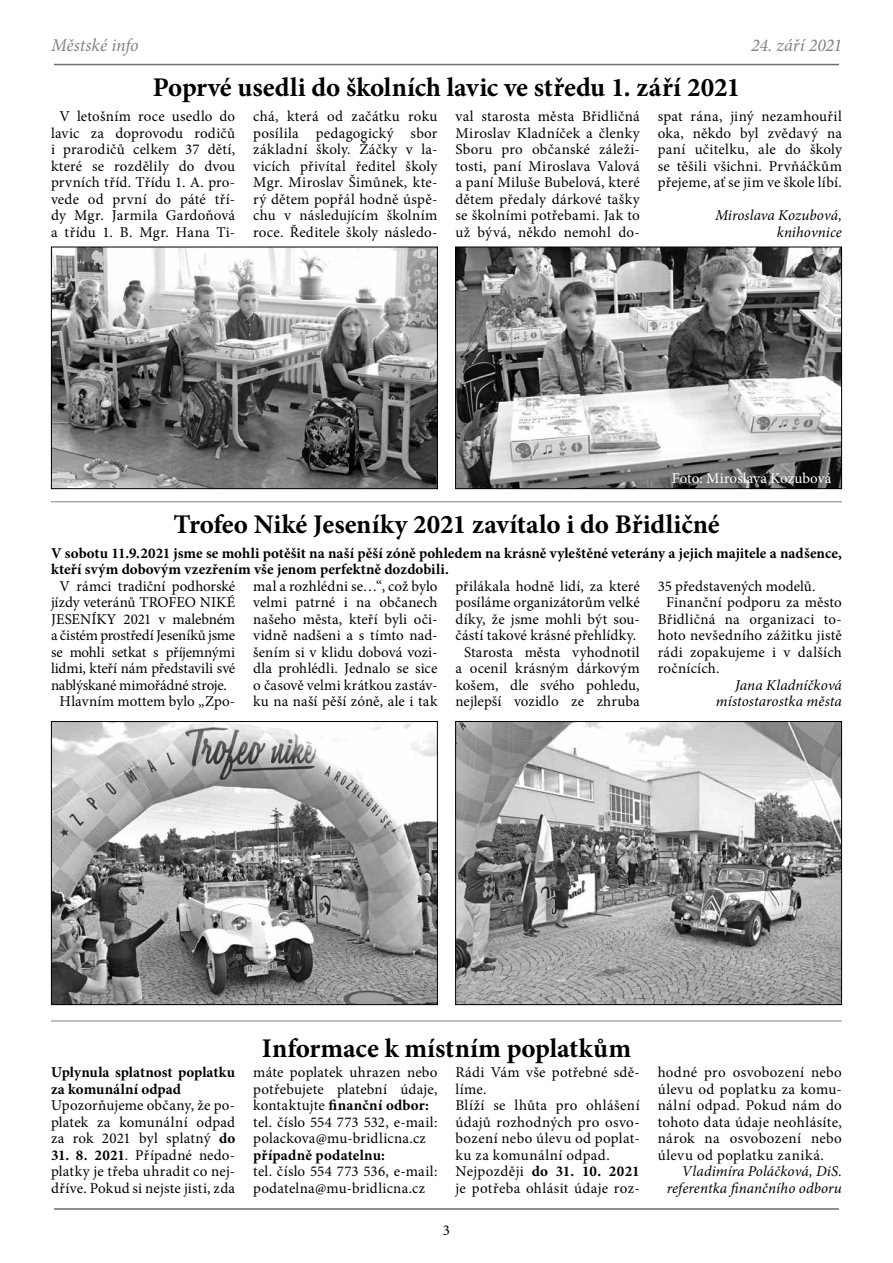
<style>
.page{position:relative;width:893px;height:1263px;background:#fff}
.page>*{position:absolute;margin:0;border:0;box-sizing:border-box;transform-origin:0 0}
.t1{font:700 27px "Minion Pro";color:#000}
.t2{font:italic 18px "Minion Pro";letter-spacing:-.005em;color:#808285}
.t3{font:15px/16.5px "Minion Pro";letter-spacing:.01em;color:#000;text-align:justify}
.t4{font:700 15px/16.5px "Minion Pro";letter-spacing:.005em;color:#000}
.t5{font:italic 15px/16.5px "Minion Pro";letter-spacing:.005em;color:#000;text-align:right}
.t6{font:15px "Minion Pro";letter-spacing:.005em;color:#fff}
.s1{font-weight:700}
</style>
<div class="page">
<hr style="left:51px;top:501px;width:791px;height:1px;background:#808285">
<hr style="left:51px;top:1020px;width:791px;height:1px;background:#808285">
<img style="left:53px;top:249px;width:383px;height:238px">
<div style="left:51px;top:247px;width:387px;height:242px;border:1px solid #000"></div>
<img style="left:53px;top:723px;width:383px;height:280px">
<div style="left:51px;top:721px;width:387px;height:284px;border:1px solid #000"></div>
<img style="left:457px;top:249px;width:383px;height:238px">
<div style="left:455px;top:247px;width:387px;height:242px;border:1px solid #000"></div>
<img style="left:457px;top:723px;width:383px;height:280px">
<div style="left:455px;top:721px;width:387px;height:284px;border:1px solid #000"></div>
<hr style="left:54px;top:1208px;width:785px;height:2px;background:#6d6e71">
<hr style="left:54px;top:64px;width:785px;height:1px;background:#6d6e71">
<p class="t2" style="left:51px;top:33px;width:89px">Městské info</p>
<p class="t2" style="left:751px;top:33px;width:92px">24. září 2021</p>
<h1 class="t1" style="left:153px;top:69px;width:589px">Poprvé usedli do školních lavic ve středu 1. září 2021</h1>
<p class="t3" style="left:51px;top:108px;width:186px;text-align:center">V letošním roce usedlo do lavic za doprovodu rodičů i prarodičů celkem 37 dětí, které se rozdělily do dvou prvních tříd. Třídu 1. A. pro&shy;vede od první do páté tří&shy;dy Mgr. Jarmila Gardoňová a třídu 1. B. Mgr. Hana Ti-</p>
<p class="t3" style="left:253px;top:108px;width:186px">chá, která od začátku roku posílila pedagogický sbor základní školy. Žáčky v la&shy;vicích přivítal ředitel školy Mgr. Miroslav Šimůnek, kte&shy;rý dětem popřál hodně úspě&shy;chu v následujícím školním roce. Ředitele školy následo-</p>
<p class="t3" style="left:455px;top:108px;width:186px">val starosta města Břidličná Miroslav Kladníček a členky Sboru pro občanské záleži&shy;tosti, paní Miroslava Valová a paní Miluše Bubelová, které dětem předaly dárkové tašky se školními potřebami. Jak to už bývá, někdo nemohl do-</p>
<p class="t3" style="left:658px;top:108px;width:186px">spat rána, jiný nezamhouřil oka, někdo byl zvědavý na paní učitelku, ale do školy se těšili všichni. Prvňáčkům přejeme, ať se jim ve škole líbí.</p>
<p class="t5" style="left:715px;top:207px;width:128px">Miroslava Kozubová, knihovnice</p>
<p class="t6" style="left:672px;top:468px;width:161px">Foto: Miroslava Kozubová</p>
<h1 class="t1" style="left:173px;top:505px;width:548px">Trofeo Niké Jeseníky 2021 zavítalo i do Břidličné</h1>
<p class="t4" style="left:51px;top:544px;width:792px">V sobotu 11.9.2021 jsme se mohli potěšit na naší pěší zóně pohledem na krásně vyleštěné veterány a jejich majitele a nadšence, kteří svým dobovým vzezřením vše jenom perfektně dozdobili.</p>
<p class="t3" style="left:51px;top:578px;width:186px;text-align:center">V rámci tradiční podhorské jízdy veteránů TROFEO NIKÉ<br>JESENÍKY 2021 v malebném a čistém prostředí Jeseníků jsme se mohli setkat s příjemnými lidmi, kteří nám představili své nablýskané mimořádné stroje.<br>Hlavním mottem bylo „Zpo-</p>
<p class="t3" style="left:253px;top:578px;width:186px">mal a rozhlédni se…“, což bylo velmi patrné i na občanech našeho města, kteří byli oči&shy;vidně nadšeni a s tímto nad&shy;šením si v klidu dobová vozi&shy;dla prohlédli. Jednalo se sice o časově velmi krátkou zastáv&shy;ku na naší pěší zóně, ale i tak</p>
<p class="t3" style="left:455px;top:578px;width:186px;text-align:center">přilákala hodně lidí, za které posíláme organizátorům velké díky, že jsme mohli být sou&shy;částí takové krásné přehlídky.<br>Starosta města vyhodnotil a ocenil krásným dárkovým košem, dle svého pohledu, nejlepší vozidlo ze zhruba</p>
<p class="t3" style="left:658px;top:578px;width:159px">35 představených modelů.</p>
<p class="t3" style="left:666px;top:594px;width:177px">Finanční podporu za město</p>
<p class="t3" style="left:658px;top:611px;width:186px">Břidličná na organizaci to-</p>
<p class="t3" style="left:658px;top:627px;width:186px">hoto nevšedního zážitku jistě</p>
<p class="t3" style="left:658px;top:644px;width:186px">rádi zopakujeme i v dalších</p>
<p class="t3" style="left:658px;top:660px;width:63px">ročnících.</p>
<p class="t5" style="left:716px;top:677px;width:128px">Jana Kladníčková místostarostka města</p>
<p class="t4" style="left:51px;top:1064px;width:186px">Uplynula splatnost poplatku za komunální odpad</p>
<p class="t3" style="left:51px;top:1097px;width:186px">Upozorňujeme občany, že po&shy;platek za komunální odpad za rok 2021 byl splatný <span class="s1">do</span></p>
<p class="t3" style="left:51px;top:1147px;width:186px"><span class="s1">31. 8. 2021</span>. Případné nedo&shy;platky je třeba uhradit co nej&shy;dříve. Pokud si nejste jisti, zda</p>
<h1 class="t1" style="left:262px;top:1029px;width:371px">Informace k místním poplatkům</h1>
<p class="t3" style="left:253px;top:1064px;width:186px;text-align:left">máte poplatek uhrazen nebo potřebujete platební údaje, kontaktujte <span class="s1">finanční odbor: </span>tel. číslo 554 773 532, e-mail: polackova@mu-bridlicna.cz</p>
<p class="t4" style="left:253px;top:1146px;width:133px">případně podatelnu:</p>
<p class="t3" style="left:253px;top:1163px;width:186px">tel. číslo 554 773 536, e-mail: podatelna@mu-bridlicna.cz</p>
<p class="t3" style="left:455px;top:1064px;width:186px;text-align:left">Rádi Vám vše potřebné sdě&shy;líme.<br>Blíží se lhůta pro ohlášení údajů rozhodných pro osvo&shy;bození nebo úlevu od poplat&shy;ku za komunální odpad.<br>Nejpozději <span class="s1">do 31. 10. 2021 </span>je potřeba ohlásit údaje roz-</p>
<p class="t3" style="left:658px;top:1064px;width:186px">hodné pro osvobození nebo úlevu od poplatku za komu&shy;nální odpad. Pokud nám do tohoto data údaje neohlásíte, nárok na osvobození nebo úlevu od poplatku zaniká.</p>
<p class="t5" style="left:667px;top:1163px;width:177px">Vladimíra Poláčková, DiS. referentka finančního odboru</p>
<p class="t3" style="left:443px;top:1221px;width:9px">3</p>
</div>
